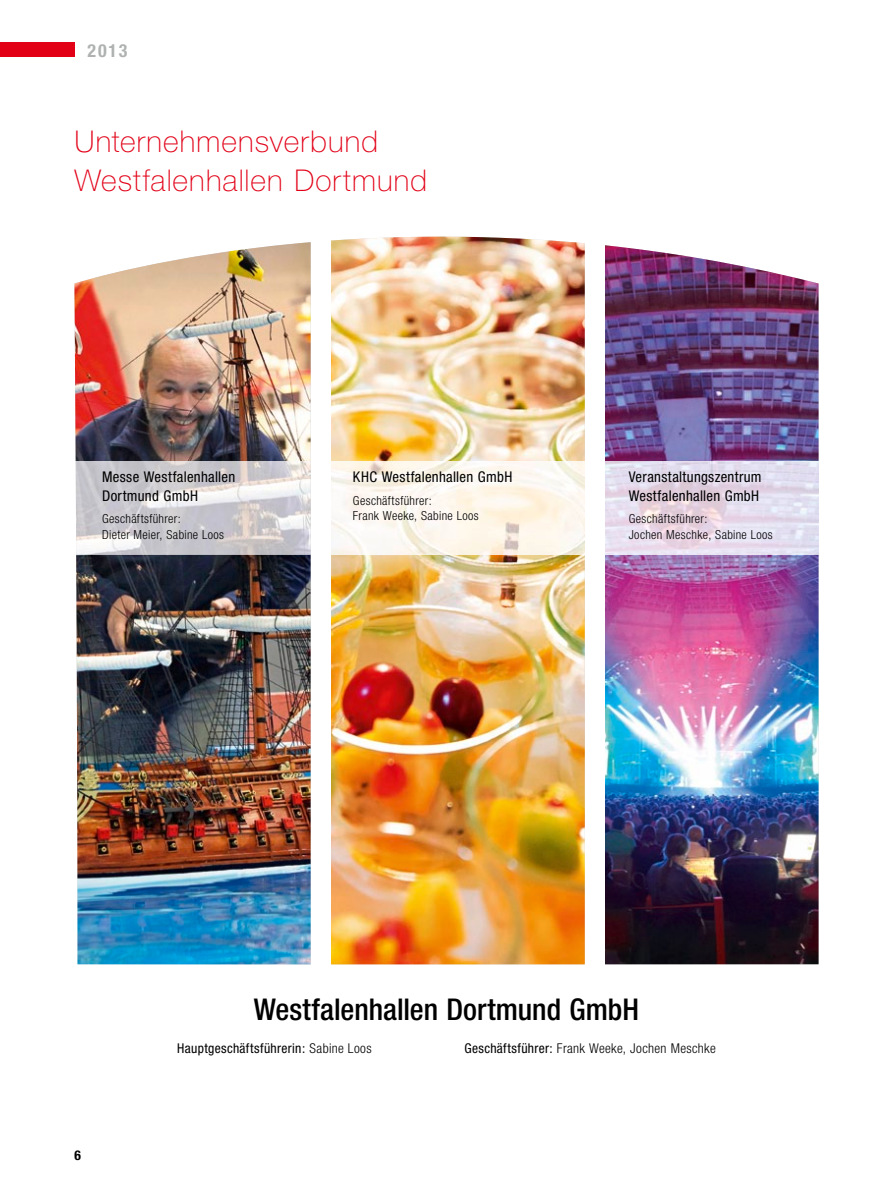
<style>
.page{position:relative;width:893px;height:1191px;background:#fff}
.page>*{position:absolute;margin:0;border:0;box-sizing:border-box;transform-origin:0 0}
.t1{font:100 30px/39px "Helvetica Neue";letter-spacing:.035em;color:#e20017}
.t2{font:500 condensed 30px "Helvetica Neue";color:#000}
.t3{font:700 condensed 18px "Helvetica Neue";color:#b0b2b2}
.t4{font:condensed 14.85px/18.8px "Helvetica Neue";letter-spacing:.02em;color:#000}
.t5{font:300 condensed 13.5px "Helvetica Neue";letter-spacing:.025em;color:#000}
.t6{font:condensed 13.5px "Helvetica Neue";letter-spacing:.025em;color:#000}
.t7{font:700 condensed 13.5px "Helvetica Neue";color:#000}
.t8{font:300 condensed 12.45px/15.6px "Helvetica Neue";letter-spacing:.025em;color:#000}
.s1{font-weight:300}
.s2{font-weight:400}
</style>
<div class="page">
<div style="left:0;top:43px;width:74px;height:14px;background:#e20017"></div>
<img style="left:605px;top:245px;width:214px;height:719px">
<img style="left:331px;top:237px;width:254px;height:727px">
<img style="left:74px;top:242px;width:237px;height:722px">
<img style="left:605px;top:461px;width:214px;height:93px">
<img style="left:331px;top:461px;width:254px;height:93px">
<svg style="left:74px;top:461px;width:2px;height:93px"></svg>
<img style="left:76px;top:461px;width:235px;height:93px">
<h2 class="t3" style="left:88px;top:39px;width:41px">2013</h2>
<h1 class="t1" style="left:74px;top:122px;width:354px">Unternehmensverbund<br>Westfalenhallen Dortmund</h1>
<p class="t4" style="left:102px;top:467px;width:135px">Messe Westfalenhallen<br>Dortmund GmbH</p>
<p class="t8" style="left:102px;top:511px;width:124px">Geschäftsführer:<br>Dieter Meier, Sabine Loos</p>
<p class="t4" style="left:353px;top:467px;width:161px">KHC Westfalenhallen GmbH</p>
<p class="t8" style="left:353px;top:492px;width:127px">Geschäftsführer:<br>Frank Weeke, Sabine Loos</p>
<p class="t4" style="left:629px;top:467px;width:134px">Veranstaltungszentrum<br>Westfalenhallen GmbH</p>
<p class="t8" style="left:629px;top:511px;width:146px">Geschäftsführer:<br>Jochen Meschke, Sabine Loos</p>
<p class="t7" style="left:74px;top:1146px;width:8px">6</p>
<h1 class="t2" style="left:254px;top:991px;width:387px">Westfalenhallen Dortmund GmbH</h1>
<p class="t6" style="left:177px;top:1040px;width:196px">Hauptgeschäftsführerin: <span class="s1">Sabine Loos</span></p>
<p class="t5" style="left:464px;top:1041px;width:253px"><span class="s2">Geschäftsführer:</span> Frank Weeke, Jochen Meschke</p>
</div>
